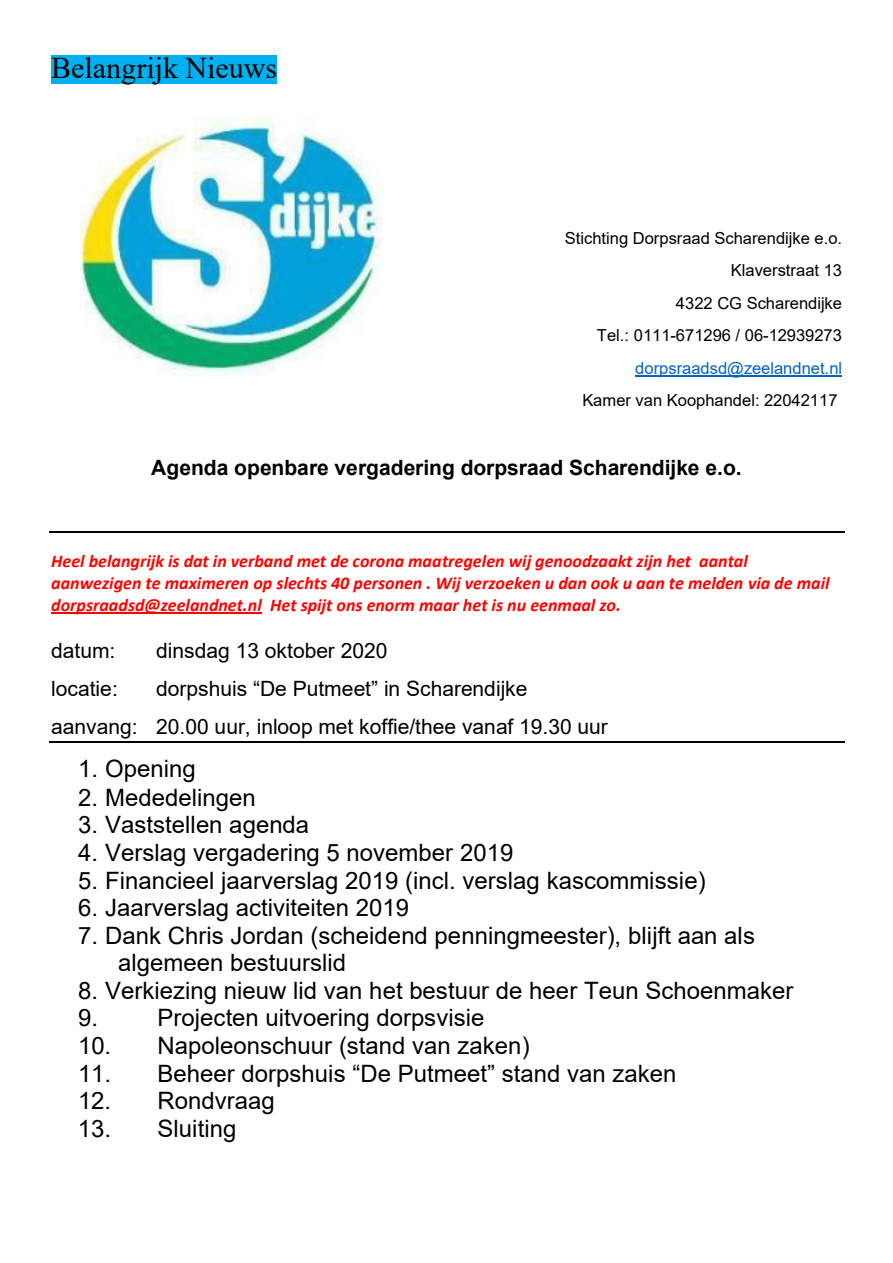
<style>
.page{position:relative;width:893px;height:1263px;background:#fff}
.page>*{position:absolute;margin:0;border:0;box-sizing:border-box;transform-origin:0 0}
.t1{font:30px "Times New Roman";color:#000}
.t2{font:24px/27px "Arial";color:#000}
.t3{font:21px/38.1px "Arial";color:#000}
.t4{font:700 21px "Arial";letter-spacing:-.005em;color:#000}
.t5{font:italic 700 18px/22px "Calibri";color:#f00}
.t6{font:16.5px/32.4px "Arial";color:#000;text-align:right}
.t7{font:16.5px "Arial";color:#0563c1}
</style>
<div class="page">
<img style="left:80px;top:116px;width:302px;height:259px">
<img style="left:49px;top:532px;width:795px;height:1px">
<img style="left:49px;top:742px;width:795px;height:1px">
<div style="left:51px;top:55px;width:226px;height:29px;background:#00b0f0"></div>
<hr style="left:635px;top:375px;width:207px;height:2px;background:#0563c1">
<hr style="left:51px;top:613px;width:211px;height:1px;background:#f00">
<p class="t1" style="left:51px;top:47px;width:228px">Belangrijk Nieuws</p>
<p class="t6" style="left:565px;top:222px;width:279px">Stichting Dorpsraad Scharendijke e.o.<br>Klaverstraat 13<br>4322 CG Scharendijke<br>Tel.: 0111-671296 / 06-12939273</p>
<p class="t7" style="left:635px;top:356px;width:208px">dorpsraadsd@zeelandnet.nl</p>
<p class="t6" style="left:582px;top:384px;width:257px">Kamer van Koophandel: 22042117</p>
<p class="t4" style="left:151px;top:453px;width:592px">Agenda openbare vergadering dorpsraad Scharendijke e.o.</p>
<p class="t5" style="left:51px;top:549px;width:780px">Heel belangrijk is dat in verband met de corona maatregelen wij genoodzaakt zijn het aantal aanwezigen te maximeren op slechts 40 personen . Wij verzoeken u dan ook u aan te melden via de mail dorpsraadsd@zeelandnet.nl Het spijt ons enorm maar het is nu eenmaal zo.</p>
<p class="t3" style="left:51px;top:631px;width:66px">datum:</p>
<p class="t3" style="left:156px;top:631px;width:233px">dinsdag 13 oktober 2020</p>
<p class="t3" style="left:51px;top:669px;width:68px">locatie:</p>
<p class="t3" style="left:51px;top:669px;width:558px;text-indent:105px">dorpshuis “De Putmeet” in Scharendijke aanvang: 20.00 uur, inloop met koffie/thee vanaf 19.30 uur</p>
<p class="t2" style="left:78px;top:755px;width:119px">1. Opening</p>
<p class="t2" style="left:78px;top:784px;width:179px">2. Mededelingen</p>
<p class="t2" style="left:78px;top:811px;width:233px">3. Vaststellen agenda</p>
<p class="t2" style="left:78px;top:839px;width:437px">4. Verslag vergadering 5 november 2019</p>
<p class="t2" style="left:78px;top:866px;width:629px">5. Financieel jaarverslag 2019 (incl. verslag kascommissie)</p>
<p class="t2" style="left:78px;top:894px;width:332px">6. Jaarverslag activiteiten 2019</p>
<p class="t2" style="left:118px;top:922px;width:638px;text-indent:-40px">7. Dank Chris Jordan (scheidend penningmeester), blijft aan als algemeen bestuurslid</p>
<p class="t2" style="left:78px;top:976px;width:717px;line-height:27.8px">8. Verkiezing nieuw lid van het bestuur de heer Teun Schoenmaker<br>9.</p>
<p class="t2" style="left:158px;top:1004px;width:328px">Projecten uitvoering dorpsvisie</p>
<p class="t2" style="left:78px;top:1032px;width:453px">10. Napoleonschuur (stand van zaken)</p>
<p class="t2" style="left:78px;top:1059px;width:600px">11. Beheer dorpshuis “De Putmeet” stand van zaken</p>
<p class="t2" style="left:78px;top:1087px;width:198px">12. Rondvraag</p>
<p class="t2" style="left:78px;top:1115px;width:160px">13. Sluiting</p>
</div>
